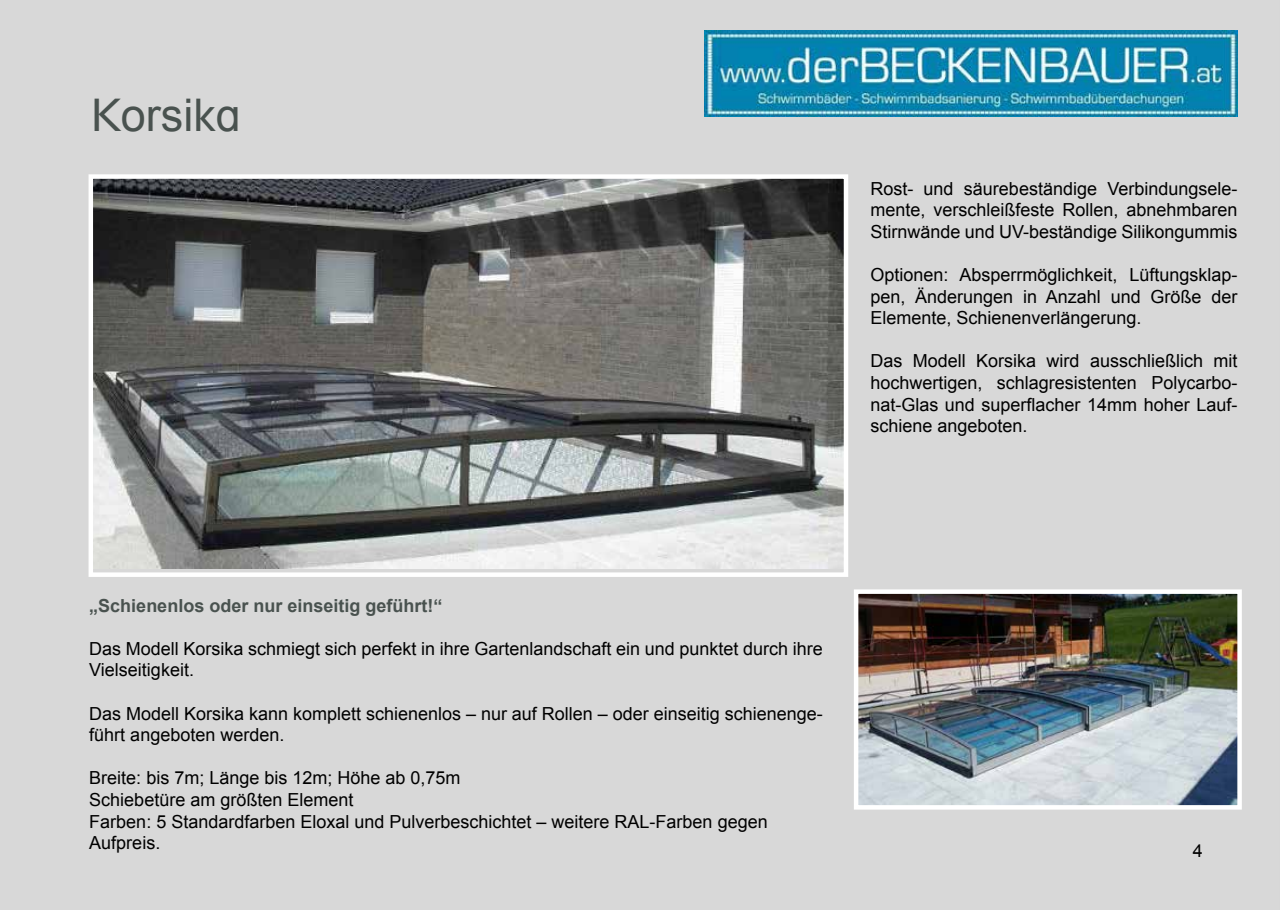
<style>
.page{position:relative;width:1280px;height:910px;background:#d8d8d8}
.page>*{position:absolute;margin:0;border:0;box-sizing:border-box;transform-origin:0 0}
.t1{font:45px "Arial";color:#49524f}
.t2{font:18px/21.6px "Arial";color:#000}
.t3{font:700 18px "Arial";color:#49524f}
</style>
<div class="page">
<img style="left:94px;top:179px;width:749px;height:389px">
<div style="left:89px;top:174px;width:759px;height:403px;border:4px solid #fff"></div>
<img style="left:859px;top:594px;width:378px;height:211px">
<div style="left:854px;top:589px;width:388px;height:221px;border:4px solid #fff"></div>
<img style="left:705px;top:30px;width:532px;height:86px">
<h1 class="t1" style="left:91px;top:84px;width:151px">Korsika</h1>
<p class="t2" style="left:870px;top:177px;width:369px;text-align:justify">Rost- und säurebeständige Verbindungsele&shy;mente, verschleißfeste Rollen, abnehmbaren Stirnwände und UV-beständige Silikongummis</p>
<p class="t2" style="left:870px;top:264px;width:369px;text-align:justify">Optionen: Absperrmöglichkeit, Lüftungsklap&shy;pen, Änderungen in Anzahl und Größe der Elemente, Schienenverlängerung.</p>
<p class="t2" style="left:870px;top:350px;width:369px;text-align:justify">Das Modell Korsika wird ausschließlich mit hochwertigen, schlagresistenten Polycarbo&shy;nat-Glas und superflacher 14mm hoher Lauf&shy;schiene angeboten.</p>
<p class="t3" style="left:89px;top:593px;width:355px">„Schienenlos oder nur einseitig geführt!“</p>
<p class="t2" style="left:89px;top:638px;width:735px">Das Modell Korsika schmiegt sich perfekt in ihre Gartenlandschaft ein und punktet durch ihre<br>Vielseitigkeit.</p>
<p class="t2" style="left:89px;top:702px;width:735px">Das Modell Korsika kann komplett schienenlos – nur auf Rollen – oder einseitig schienenge&shy;führt angeboten werden.</p>
<p class="t2" style="left:89px;top:767px;width:680px">Breite: bis 7m; Länge bis 12m; Höhe ab 0,75m<br>Schiebetüre am größten Element<br>Farben: 5 Standardfarben Eloxal und Pulverbeschichtet – weitere RAL-Farben gegen Aufpreis.</p>
<p class="t2" style="left:1193px;top:840px;width:12px">4</p>
</div>
